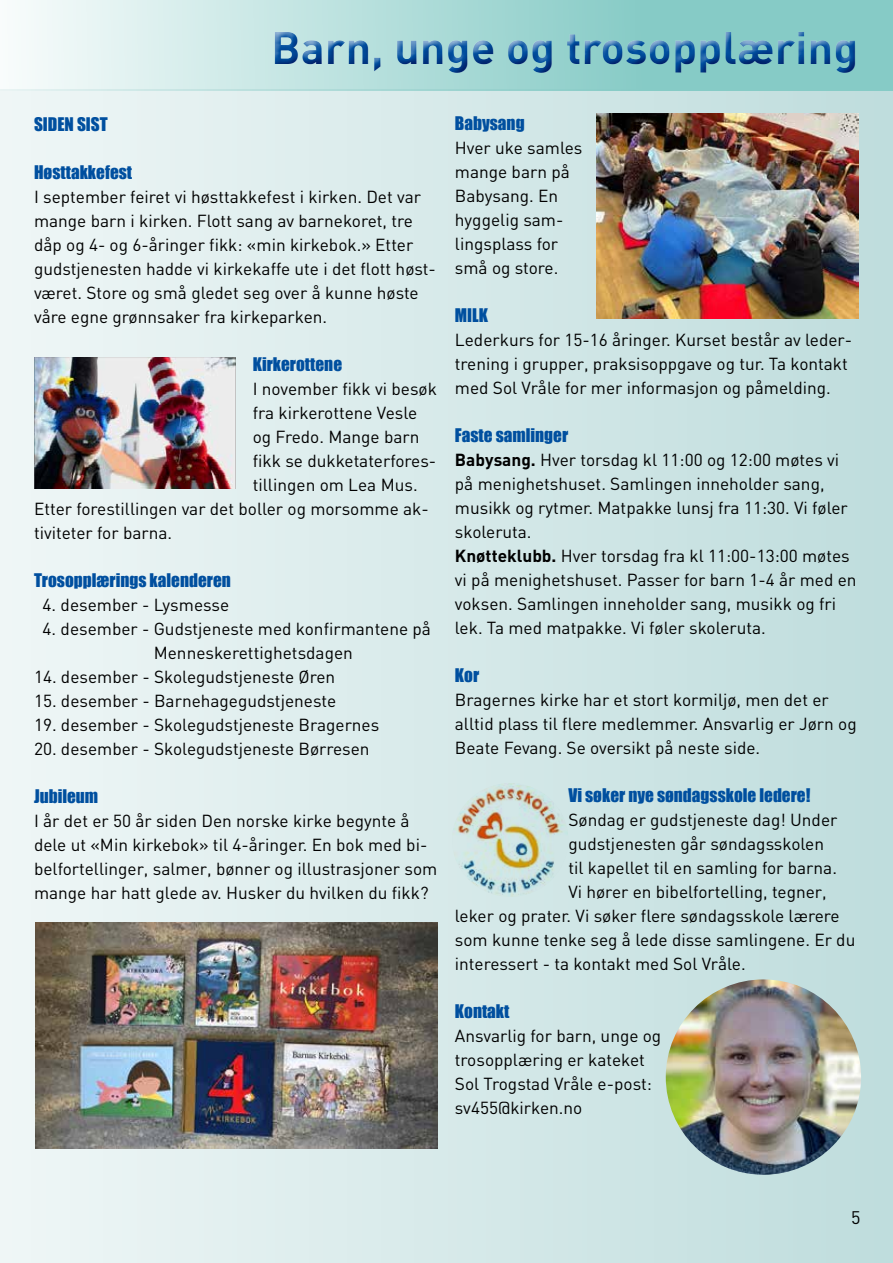
<style>
.page{position:relative;width:893px;height:1263px;background:#fff}
.page>*{position:absolute;margin:0;border:0;box-sizing:border-box;transform-origin:0 0}
.t1{font:700 45px "DIN";color:#004f9f}
.t2{font:18px "DIN";color:#000}
.t3{font:17.25px/24px "DIN";color:#000}
.t4{font:17.25px "Impact";color:#004f9f}
.s1{font-weight:700}
</style>
<div class="page">
<div style="left:0;top:89px;width:893px;height:1174px;background:linear-gradient(to right,#eff6f6,#bfdddc)"></div>
<svg style="left:0;top:0;width:893px;height:91px;background:#bee2e0"></svg>
<div style="left:264px;top:21px;width:600px;height:58px;background:#fff;opacity:.75"></div>
<div style="left:266px;top:25px;width:600px;height:54px;background:#423d8e;opacity:.75"></div>
<img style="left:666px;top:979px;width:195px;height:196px;border-radius:98px">
<img style="left:35px;top:923px;width:402px;height:225px">
<img style="left:596px;top:113px;width:262px;height:206px">
<img style="left:35px;top:357px;width:201px;height:131px">
<img style="left:452px;top:783px;width:116px;height:114px">
<h1 class="t1" style="left:271px;top:18px;width:589px">Barn, unge og trosopplæring</h1>
<p class="t4" style="left:34px;top:110px;width:75px">SIDEN SIST</p>
<p class="t4" style="left:34px;top:158px;width:100px">Høsttakkefest</p>
<p class="t3" style="left:34px;top:184px;width:403px">I september feiret vi høsttakkefest i kirken. Det var mange barn i kirken. Flott sang av barnekoret, tre dåp og 4- og 6-åringer fikk: «min kirkebok.» Etter gudstjenesten hadde vi kirkekaffe ute i det flott høst&shy;været. Store og små gledet seg over å kunne høste våre egne grønnsaker fra kirkeparken.</p>
<p class="t4" style="left:253px;top:350px;width:91px">Kirkerottene</p>
<p class="t3" style="left:253px;top:376px;width:186px">I november fikk vi besøk</p>
<p class="t3" style="left:253px;top:400px;width:166px">fra kirkerottene Vesle</p>
<p class="t3" style="left:253px;top:424px;width:168px">og Fredo. Mange barn</p>
<p class="t3" style="left:253px;top:448px;width:185px">fikk se dukketaterfores-</p>
<p class="t3" style="left:253px;top:472px;width:166px">tillingen om Lea Mus.</p>
<p class="t3" style="left:34px;top:496px;width:396px">Etter forestillingen var det boller og morsomme ak-</p>
<p class="t3" style="left:34px;top:520px;width:140px">tiviteter for barna.</p>
<p class="t4" style="left:34px;top:566px;width:198px">Trosopplærings kalenderen</p>
<p class="t3" style="left:43px;top:592px;width:188px">4. desember - Lysmesse</p>
<p class="t3" style="left:154px;top:616px;width:279px;text-indent:-111px">4. desember - Gudstjeneste med konfirmantene på<br>Menneskerettighetsdagen</p>
<p class="t3" style="left:34px;top:664px;width:303px">14. desember - Skolegudstjeneste Øren</p>
<p class="t3" style="left:34px;top:688px;width:304px">15. desember - Barnehagegudstjeneste</p>
<p class="t3" style="left:34px;top:712px;width:347px">19. desember - Skolegudstjeneste Bragernes</p>
<p class="t3" style="left:34px;top:736px;width:337px">20. desember - Skolegudstjeneste Børresen</p>
<p class="t4" style="left:34px;top:782px;width:66px">Jubileum</p>
<p class="t3" style="left:34px;top:808px;width:405px">I år det er 50 år siden Den norske kirke begynte å dele ut «Min kirkebok» til 4-åringer. En bok med bi&shy;belfortellinger, salmer, bønner og illustrasjoner som mange har hatt glede av. Husker du hvilken du fikk?</p>
<p class="t4" style="left:455px;top:110px;width:71px">Babysang</p>
<p class="t3" style="left:455px;top:136px;width:129px">Hver uke samles mange barn på<br>Babysang. En hyggelig sam&shy;lingsplass for små og store.</p>
<p class="t4" style="left:455px;top:302px;width:35px">MILK</p>
<p class="t3" style="left:455px;top:328px;width:399px">Lederkurs for 15-16 åringer. Kurset består av leder&shy;trening i grupper, praksisoppgave og tur. Ta kontakt med Sol Vråle for mer informasjon og påmelding.</p>
<p class="t4" style="left:455px;top:422px;width:115px">Faste samlinger</p>
<p class="t3" style="left:455px;top:448px;width:403px"><span class="s1">Babysang.</span> Hver torsdag kl 11:00 og 12:00 møtes vi på menighetshuset. Samlingen inneholder sang, musikk og rytmer. Matpakke lunsj fra 11:30. Vi føler skoleruta.<br><span class="s1">Knøtteklubb.</span> Hver torsdag fra kl 11:00-13:00 møtes vi på menighetshuset. Passer for barn 1-4 år med en voksen. Samlingen inneholder sang, musikk og fri lek. Ta med matpakke. Vi føler skoleruta.</p>
<p class="t4" style="left:455px;top:662px;width:26px">Kor</p>
<p class="t3" style="left:455px;top:688px;width:403px">Bragernes kirke har et stort kormiljø, men det er alltid plass til flere medlemmer. Ansvarlig er Jørn og<br>Beate Fevang. Se oversikt på neste side.</p>
<p class="t4" style="left:568px;top:782px;width:244px">Vi søker nye søndagsskole ledere!</p>
<p class="t3" style="left:568px;top:808px;width:271px">Søndag er gudstjeneste dag! Under</p>
<p class="t3" style="left:568px;top:832px;width:257px">gudstjenesten går søndagsskolen</p>
<p class="t3" style="left:568px;top:856px;width:270px">til kapellet til en samling for barna.</p>
<p class="t3" style="left:568px;top:880px;width:260px">Vi hører en bibelfortelling, tegner,</p>
<p class="t3" style="left:455px;top:904px;width:386px">leker og prater. Vi søker flere søndagsskole lærere</p>
<p class="t3" style="left:455px;top:928px;width:402px">som kunne tenke seg å lede disse samlingene. Er du</p>
<p class="t3" style="left:455px;top:952px;width:292px">interessert - ta kontakt med Sol Vråle.</p>
<p class="t4" style="left:455px;top:998px;width:56px">Kontakt</p>
<p class="t3" style="left:455px;top:1024px;width:208px">Ansvarlig for barn, unge og trosopplæring er kateket<br>Sol Trogstad Vråle e-post: sv455@kirken.no</p>
<p class="t2" style="left:851px;top:1207px;width:11px">5</p>
</div>
